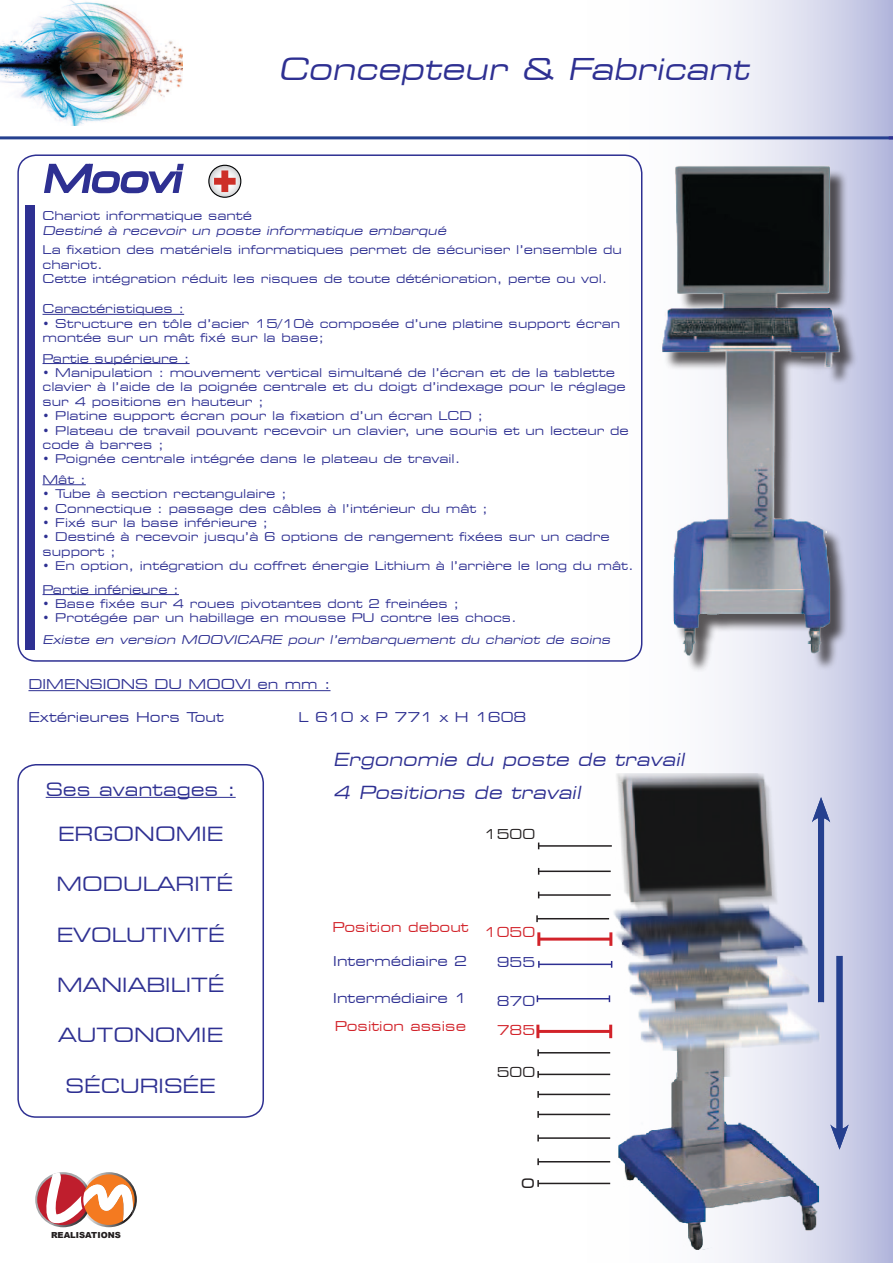
<style>
.page{position:relative;width:893px;height:1263px;background:#fff}
.page>*{position:absolute;margin:0;border:0;box-sizing:border-box;transform-origin:0 0}
.t1{font:italic expanded 30px "Square 721 BT";color:#2e3092}
.t2{font:expanded 19.5px "Square 721 BT";color:#2e3092}
.t3{font:italic expanded 18px/32.4px "Square 721 BT";color:#2e3092}
.t4{font:expanded 18px "Square 721 BT";color:#2e3092}
.t5{font:expanded 18px "Square 721 BT";color:#231f20}
.t6{font:expanded 13.5px "Square 721 BT";color:#2e3092}
.t7{font:expanded 13.5px "Square 721 BT";color:#d2232a}
.t8{font:expanded 13.5px "Square 721 BT";color:#231f20}
.t9{font:expanded 12px/14.4px "Square 721 BT";color:#2e3092}
.t10{font:italic expanded 12px "Square 721 BT";color:#2e3092}
.t11{font:900 8.4px "Arial";color:#231f20}
</style>
<div class="page">
<svg style="left:537px;top:0;width:356px;height:1263px"></svg>
<hr style="left:0;top:136px;width:893px;height:3px;background:#25408f">
<div style="left:17px;top:154px;width:625px;height:508px;border:2px solid #2e3092;border-radius:18px"></div>
<div style="left:25px;top:206px;width:10px;height:444px;background:#2e3092"></div>
<svg style="left:35px;top:1172px;width:56px;height:55px"></svg>
<svg style="left:40px;top:1172px;width:97px;height:55px"></svg>
<div style="left:0;top:0;width:193px;height:137px;background:#fff;opacity:.75"></div>
<div style="left:662px;top:169px;width:196px;height:504px;background:#231f20;opacity:.75"></div>
<img style="left:649px;top:154px;width:206px;height:516px">
<img style="left:610px;top:774px;width:239px;height:475px">
<div style="left:836px;top:956px;width:6px;height:179px;background:#25408f"></div>
<svg style="left:830px;top:1124px;width:19px;height:25px"></svg>
<hr style="left:538px;top:1161px;width:72px;height:1px;background:#231f20">
<svg style="left:537px;top:1158px;width:2px;height:7px"></svg>
<hr style="left:538px;top:1094px;width:72px;height:1px;background:#231f20">
<svg style="left:537px;top:1091px;width:2px;height:7px"></svg>
<hr style="left:538px;top:1137px;width:72px;height:2px;background:#231f20">
<hr style="left:538px;top:1114px;width:72px;height:1px;background:#231f20">
<svg style="left:537px;top:1111px;width:2px;height:7px"></svg>
<hr style="left:539px;top:937px;width:72px;height:3px;background:#d2232a">
<hr style="left:537px;top:932px;width:3px;height:14px;background:#d2232a">
<hr style="left:609px;top:932px;width:3px;height:14px;background:#d2232a">
<hr style="left:538px;top:1183px;width:72px;height:1px;background:#231f20">
<svg style="left:537px;top:1180px;width:2px;height:7px"></svg>
<hr style="left:538px;top:1030px;width:73px;height:3px;background:#d2232a">
<svg style="left:536px;top:1025px;width:3px;height:13px"></svg>
<svg style="left:609px;top:1025px;width:3px;height:13px"></svg>
<div style="left:818px;top:812px;width:6px;height:190px;background:#25408f"></div>
<svg style="left:812px;top:797px;width:18px;height:25px"></svg>
<hr style="left:539px;top:963px;width:73px;height:2px;background:#2e3092">
<svg style="left:538px;top:961px;width:2px;height:7px"></svg>
<hr style="left:538px;top:1074px;width:72px;height:1px;background:#231f20">
<svg style="left:537px;top:1071px;width:2px;height:7px"></svg>
<hr style="left:537px;top:918px;width:72px;height:1px;background:#231f20">
<svg style="left:536px;top:915px;width:2px;height:7px"></svg>
<hr style="left:538px;top:1052px;width:72px;height:1px;background:#231f20">
<svg style="left:537px;top:1049px;width:2px;height:7px"></svg>
<hr style="left:537px;top:998px;width:72px;height:1px;background:#2e3092">
<hr style="left:539px;top:870px;width:72px;height:2px;background:#231f20">
<hr style="left:539px;top:894px;width:72px;height:2px;background:#231f20">
<hr style="left:539px;top:845px;width:73px;height:2px;background:#231f20">
<hr style="left:28px;top:690px;width:302px;height:1px;background:#2e3092">
<svg style="left:209px;top:165px;width:32px;height:32px"></svg>
<div style="left:208px;top:165px;width:33px;height:33px;border:1px solid #010203;border-radius:50%"></div>
<svg style="left:214px;top:170px;width:22px;height:22px"></svg>
<svg style="left:889px;top:136px;width:4px;height:3px"></svg>
<hr style="left:46px;top:797px;width:190px;height:1px;background:#2e3092">
<div style="left:17px;top:764px;width:247px;height:354px;border:2px solid #2e3092;border-radius:18px"></div>
<hr style="left:43px;top:314px;width:141px;height:1px;background:#2e3092">
<hr style="left:43px;top:363px;width:147px;height:1px;background:#2e3092">
<hr style="left:43px;top:484px;width:43px;height:1px;background:#2e3092">
<hr style="left:43px;top:594px;width:136px;height:1px;background:#2e3092">
<svg style="left:44px;top:163px;width:140px;height:31px"></svg>
<h1 class="t1" style="left:278px;top:51px;width:479px">Concepteur &amp; Fabricant</h1>
<p class="t9" style="left:43px;top:209px;width:211px">Chariot informatique santé</p>
<p class="t10" style="left:43px;top:223px;width:408px">Destiné à recevoir un poste informatique embarqué</p>
<p class="t9" style="left:43px;top:243px;width:581px">La fixation des matériels informatiques permet de sécuriser l’ensemble du chariot.<br>Cette intégration réduit les risques de toute détérioration, perte ou vol.</p>
<p class="t9" style="left:43px;top:302px;width:143px">Caractéristiques :</p>
<p class="t9" style="left:43px;top:316px;width:579px">• Structure en tôle d’acier 15/10è composée d’une platine support écran montée sur un mât fixé sur la base;</p>
<p class="t9" style="left:43px;top:351px;width:149px">Partie supérieure :</p>
<p class="t9" style="left:43px;top:365px;width:585px">• Manipulation : mouvement vertical simultané de l’écran et de la tablette clavier à l’aide de la poignée centrale et du doigt d’indexage pour le réglage sur 4 positions en hauteur ;</p>
<p class="t9" style="left:43px;top:409px;width:442px">• Platine support écran pour la fixation d’un écran LCD ;</p>
<p class="t9" style="left:43px;top:423px;width:588px">• Plateau de travail pouvant recevoir un clavier, une souris et un lecteur de code à barres ;</p>
<p class="t9" style="left:43px;top:449px;width:419px;line-height:20.4px">• Poignée centrale intégrée dans le plateau de travail.<br>Mât :</p>
<p class="t9" style="left:43px;top:487px;width:246px">• Tube à section rectangulaire ;</p>
<p class="t9" style="left:43px;top:501px;width:447px">• Connectique : passage des câbles à l’intérieur du mât ;</p>
<p class="t9" style="left:43px;top:515px;width:227px">• Fixé sur la base inférieure ;</p>
<p class="t9" style="left:43px;top:530px;width:569px">• Destiné à recevoir jusqu’à 6 options de rangement fixées sur un cadre support ;</p>
<p class="t9" style="left:43px;top:554px;width:593px;line-height:23.4px">• En option, intégration du coffret énergie Lithium à l’arrière le long du mât.<br>Partie inférieure :</p>
<p class="t9" style="left:43px;top:596px;width:418px">• Base fixée sur 4 roues pivotantes dont 2 freinées ;</p>
<p class="t9" style="left:43px;top:611px;width:476px">• Protégée par un habillage en mousse PU contre les chocs.</p>
<p class="t10" style="left:43px;top:632px;width:572px">Existe en version MOOVICARE pour l’embarquement du chariot de soins</p>
<p class="t6" style="left:28px;top:676px;width:304px">DIMENSIONS DU MOOVI en mm :</p>
<p class="t6" style="left:28px;top:709px;width:197px">Extérieures Hors Tout</p>
<p class="t6" style="left:298px;top:709px;width:229px">L 610 x P 771 x H 1608</p>
<h3 class="t4" style="left:46px;top:778px;width:191px">Ses avantages :</h3>
<h2 class="t2" style="left:58px;top:822px;width:167px">ERGONOMIE</h2>
<h2 class="t2" style="left:57px;top:872px;width:178px">MODULARITÉ</h2>
<h2 class="t2" style="left:57px;top:923px;width:170px">EVOLUTIVITÉ</h2>
<h2 class="t2" style="left:57px;top:973px;width:169px">MANIABILITÉ</h2>
<h2 class="t2" style="left:58px;top:1024px;width:167px">AUTONOMIE</h2>
<h2 class="t2" style="left:66px;top:1074px;width:152px">SÉCURISÉE</h2>
<p class="t11" style="left:51px;top:1231px;width:71px">REALISATIONS</p>
<h3 class="t3" style="left:333px;top:744px;width:357px">Ergonomie du poste de travail<br>4 Positions de travail</h3>
<p class="t8" style="left:484px;top:826px;width:53px">1500</p>
<p class="t7" style="left:332px;top:919px;width:138px">Position debout</p>
<p class="t6" style="left:333px;top:953px;width:135px">Intermédiaire 2</p>
<p class="t6" style="left:333px;top:990px;width:135px">Intermédiaire 1</p>
<p class="t7" style="left:335px;top:1018px;width:133px">Position assise</p>
<p class="t7" style="left:484px;top:924px;width:53px">1050</p>
<p class="t6" style="left:497px;top:954px;width:40px">955</p>
<p class="t6" style="left:497px;top:992px;width:40px">870</p>
<p class="t7" style="left:497px;top:1022px;width:40px">785</p>
<p class="t8" style="left:497px;top:1064px;width:40px">500</p>
<h3 class="t5" style="left:521px;top:1170px;width:16px">o</h3>
</div>
